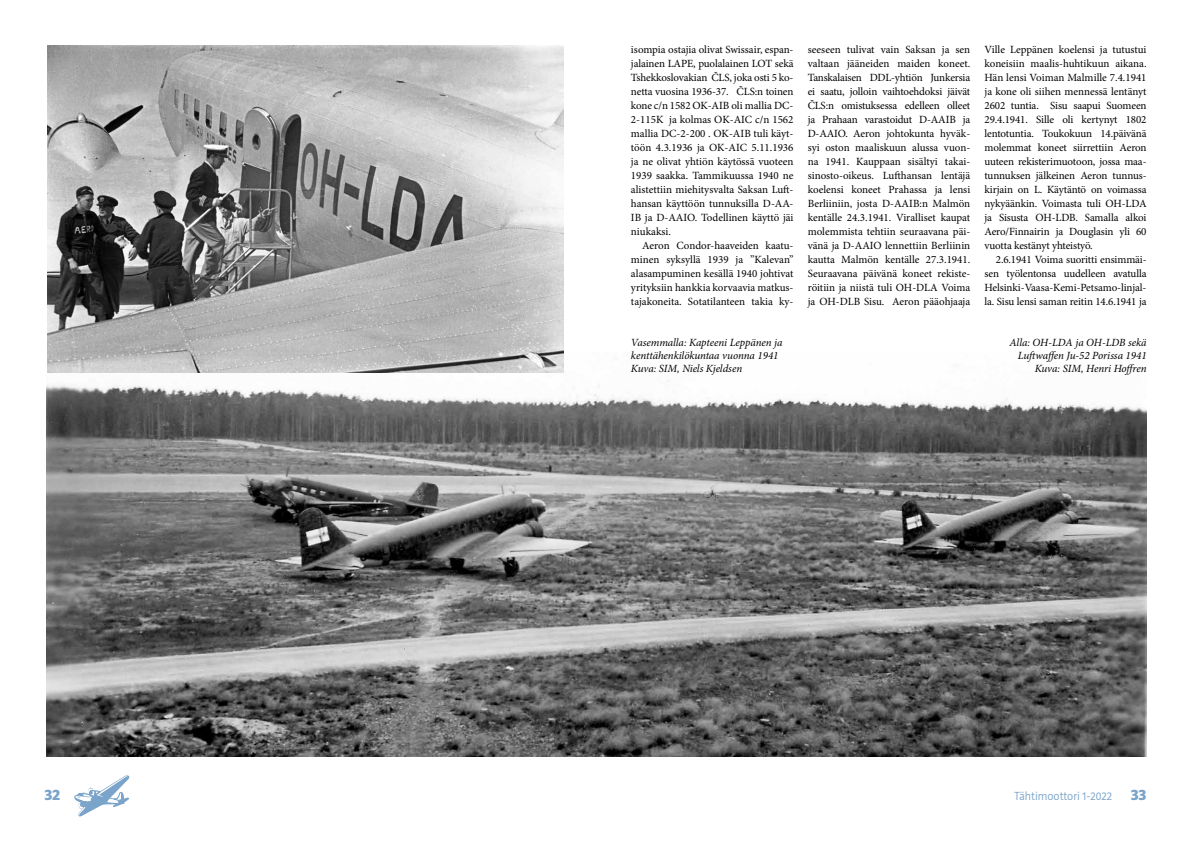
<style>
.page{position:relative;width:1191px;height:842px;background:#fff}
.page>*{position:absolute;margin:0;border:0;box-sizing:border-box;transform-origin:0 0}
.t1{font:900 16px "Riga";color:#7aa4c9}
.t2{font:300 12px "Riga";color:#7aa4c9}
.t3{font:11px/14px "Minion Pro";letter-spacing:-.005em;color:#000;text-align:justify}
.t4{font:italic 11px/13.2px "Minion Pro";letter-spacing:-.005em;color:#000}
.s1{font-weight:900;font-size:16px}
</style>
<div class="page">
<svg style="left:74px;top:775px;width:55px;height:41px"></svg>
<img style="left:46px;top:353px;width:1100px;height:404px">
<img style="left:47px;top:45px;width:516px;height:328px">
<p class="t3" style="left:631px;top:43px;width:164px">isompia ostajia olivat Swissair, espan&shy;jalainen LAPE, puolalainen LOT sekä Tshekkoslovakian ČLS, joka osti 5 ko&shy;netta vuosina 1936-37. ČLS:n toinen kone c/n 1582 OK-AIB oli mallia DC-2-115K ja kolmas OK-AIC c/n 1562 mallia DC-2-200 . OK-AIB tuli käyt&shy;töön 4.3.1936 ja OK-AIC 5.11.1936 ja ne olivat yhtiön käytössä vuoteen 1939 saakka. Tammikuussa 1940 ne alistettiin miehitysvalta Saksan Luft&shy;hansan käyttöön tunnuksilla D-AA-IB ja D-AAIO. Todellinen käyttö jäi niukaksi.</p>
<p class="t3" style="left:631px;top:239px;width:164px;text-indent:11px">Aeron Condor-haaveiden kaatu&shy;minen syksyllä 1939 ja ”Kalevan” alasampuminen kesällä 1940 johtivat yrityksiin hankkia korvaavia matkus&shy;tajakoneita. Sotatilanteen takia ky-</p>
<p class="t3" style="left:807px;top:43px;width:164px">seeseen tulivat vain Saksan ja sen valtaan jääneiden maiden koneet.<br>Tanskalaisen DDL-yhtiön Junkersia ei saatu, jolloin vaihtoehdoksi jäivät ČLS:n omistuksessa edelleen olleet ja Prahaan varastoidut D-AAIB ja D-AAIO. Aeron johtokunta hyväk&shy;syi oston maaliskuun alussa vuon&shy;na 1941. Kauppaan sisältyi takai&shy;sinosto-oikeus. Lufthansan lentäjä koelensi koneet Prahassa ja lensi Berliiniin, josta D-AAIB:n Malmön kentälle 24.3.1941. Viralliset kaupat molemmista tehtiin seuraavana päi&shy;vänä ja D-AAIO lennettiin Berliinin kautta Malmön kentälle 27.3.1941.<br>Seuraavana päivänä koneet rekiste&shy;röitiin ja niistä tuli OH-DLA Voima ja OH-DLB Sisu. Aeron pääohjaaja</p>
<p class="t3" style="left:984px;top:43px;width:164px">Ville Leppänen koelensi ja tutustui koneisiin maalis-huhtikuun aikana.<br>Hän lensi Voiman Malmille 7.4.1941 ja kone oli siihen mennessä lentänyt 2602 tuntia. Sisu saapui Suomeen 29.4.1941. Sille oli kertynyt 1802 lentotuntia. Toukokuun 14.päivänä molemmat koneet siirrettiin Aeron uuteen rekisterimuotoon, jossa maa&shy;tunnuksen jälkeinen Aeron tunnus&shy;kirjain on L. Käytäntö on voimassa nykyäänkin. Voimasta tuli OH-LDA ja Sisusta OH-LDB. Samalla alkoi Aero/Finnairin ja Douglasin yli 60 vuotta kestänyt yhteistyö.</p>
<p class="t3" style="left:984px;top:253px;width:164px;text-indent:11px">2.6.1941 Voima suoritti ensimmäi&shy;sen työlentonsa uudelleen avatulla Helsinki-Vaasa-Kemi-Petsamo-linjal&shy;la. Sisu lensi saman reitin 14.6.1941 ja</p>
<p class="t4" style="left:631px;top:336px;width:153px">Vasemmalla: Kapteeni Leppänen ja kenttähenkilökuntaa vuonna 1941<br>Kuva: SIM, Niels Kjeldsen</p>
<p class="t4" style="left:1009px;top:336px;width:138px;text-align:right">Alla: OH-LDA ja OH-LDB sekä<br>Luftwaffen Ju-52 Porissa 1941<br>Kuva: SIM, Henri Hoffren</p>
<h1 class="t1" style="left:45px;top:785px;width:17px">32</h1>
<p class="t2" style="left:1014px;top:790px;width:133px">Tähtimoottori 1-2022 <span class="s1">33</span></p>
</div>
